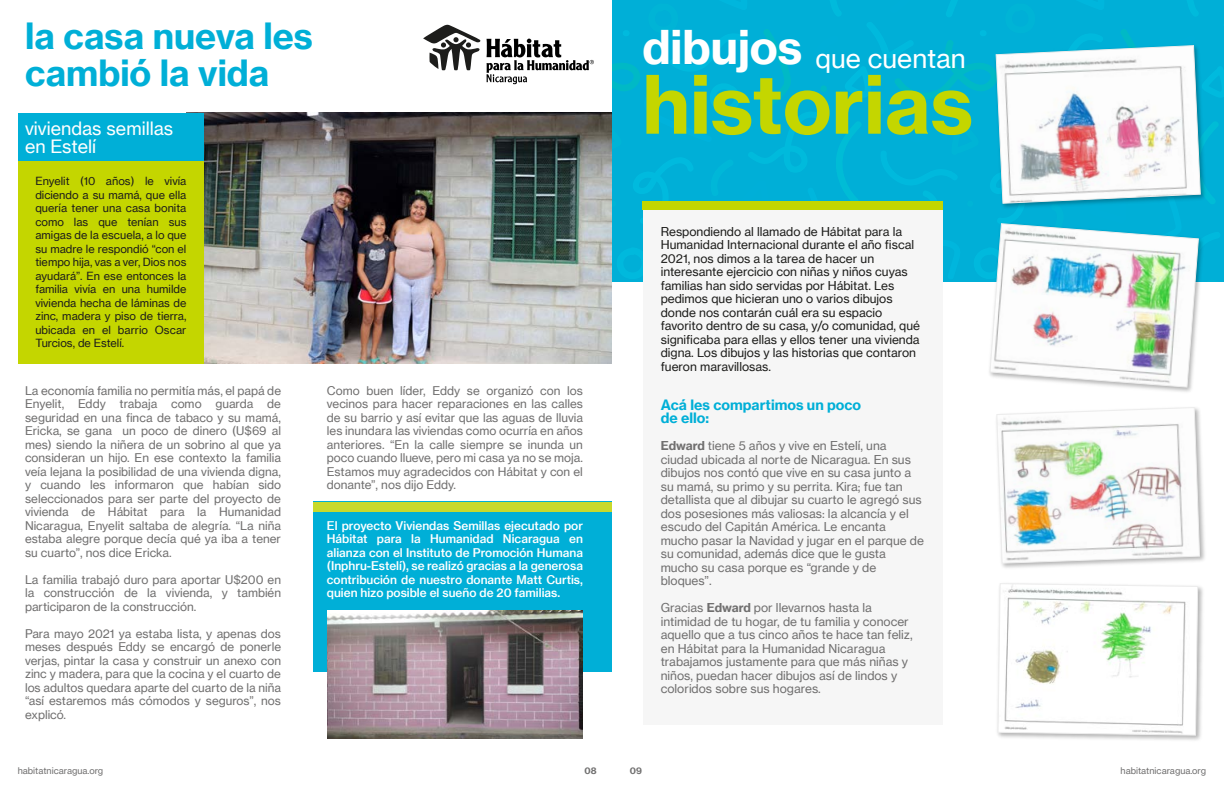
<style>
.page{position:relative;width:1224px;height:792px;background:#fff}
.page>*{position:absolute;margin:0;border:0;box-sizing:border-box;transform-origin:0 0}
.t1{font:79.1px "N Haas Grotesk TX Pro 75 Bd";color:#c4d600}
.t2{font:45.5px "N Haas Grotesk TX Pro 75 Bd";color:#fff}
.t3{font:35.4px/37.5px "N Haas Grotesk TX Pro 75 Bd";color:#00afd7}
.t4{font:26.2px "N Haas Grotesk TX Pro 55 Rg";color:#fff}
.t5{font:18px/18px "N Haas Grotesk TX Pro 55 Rg";color:#fff}
.t6{font:14px/13.5px "N Haas Grotesk TX Pro 75 Bd";color:#00afd7}
.t7{font:12px/13.5px "N Haas Grotesk TX Pro 55 Rg";color:#706f6f}
.t8{font:12px/13.5px "N Haas Grotesk TX Pro 55 Rg";color:#1d1d1b}
.t9{font:11.8px/13.5px "N Haas Grotesk TX Pro 55 Rg";color:#706f6f;text-align:justify}
.t10{font:11.8px/13.5px "N Haas Grotesk TX Pro 65 Md";color:#fff;text-align:justify}
.t11{font:11px/13.5px "N Haas Grotesk TX Pro 55 Rg";color:#1d1d1b;text-align:justify}
.t12{font:9px "N Haas Grotesk TX Pro 55 Rg";color:#706f6f}
.t13{font:9px "N Haas Grotesk TX Pro 75 Bd";color:#706f6f}
.s1{font-family:"N Haas Grotesk TX Pro 75 Bd"}
</style>
<div class="page">
<img style="left:203px;top:113px;width:409px;height:251px">
<div style="left:18px;top:113px;width:185px;height:48px;background:#00afd7"></div>
<div style="left:313px;top:502px;width:299px;height:170px;background:#00afd7"></div>
<div style="left:18px;top:161px;width:185px;height:203px;background:#c4d600"></div>
<img style="left:328px;top:611px;width:254px;height:128px">
<svg style="left:423px;top:24px;width:58px;height:46px"></svg>
<svg style="left:487px;top:39px;width:107px;height:45px"></svg>
<div style="left:313px;top:502px;width:299px;height:9px;background:#c8d92b"></div>
<div style="left:612px;top:0;width:612px;height:281px;background:#00afd7"></div>
<img style="left:992px;top:41px;width:217px;height:171px">
<svg style="left:995px;top:45px;width:206px;height:159px"></svg>
<img style="left:999px;top:587px;width:204px;height:153px">
<svg style="left:997px;top:583px;width:202px;height:153px"></svg>
<img style="left:986px;top:219px;width:221px;height:173px">
<img style="left:989px;top:223px;width:210px;height:165px">
<img style="left:1002px;top:461px;width:203px;height:107px">
<img style="left:996px;top:407px;width:205px;height:157px">
<div style="left:643px;top:201px;width:300px;height:524px;background:#f6f6f6"></div>
<div style="left:642px;top:201px;width:301px;height:8px;background:#c4d600"></div>
<h3 class="t3" style="left:25px;top:17px;width:290px">la casa nueva les cambió la vida</h3>
<h3 class="t5" style="left:25px;top:119px;width:150px">viviendas semillas en Estelí</h3>
<p class="t11" style="left:35px;top:175px;width:153px">Enyelit (10 años) le vivía diciendo a su mamá, que ella quería tener una casa bonita como las que tenían sus amigas de la escuela, a lo que su madre le respondió “con el tiempo hija, vas a ver, Dios nos ayudará”. En ese entonces la familia vivía en una humilde vivienda hecha de láminas de zinc, madera y piso de tierra, ubicada en el barrio Oscar Turcios, de Estelí.</p>
<p class="t9" style="left:25px;top:383px;width:258px">La economía familia no permitía más, el papá de Enyelit, Eddy trabaja como guarda de seguridad en una finca de tabaco y su mamá, Ericka, se gana un poco de dinero (U$69 al mes) siendo la niñera de un sobrino al que ya consideran un hijo. En ese contexto la familia veía lejana la posibilidad de una vivienda digna, y cuando les informaron que habían sido seleccionados para ser parte del proyecto de vivienda de Hábitat para la Humanidad Nicaragua, Enyelit saltaba de alegría. “La niña estaba alegre porque decía qué ya iba a tener su cuarto”, nos dice Ericka.</p>
<p class="t9" style="left:25px;top:572px;width:258px">La familia trabajó duro para aportar U$200 en la construcción de la vivienda, y también participaron de la construcción.</p>
<p class="t9" style="left:25px;top:626px;width:258px">Para mayo 2021 ya estaba lista, y apenas dos meses después Eddy se encargó de ponerle verjas, pintar la casa y construir un anexo con zinc y madera, para que la cocina y el cuarto de los adultos quedara aparte del cuarto de la niña “así estaremos más cómodos y seguros”, nos explicó.</p>
<p class="t9" style="left:327px;top:383px;width:258px">Como buen líder, Eddy se organizó con los vecinos para hacer reparaciones en las calles de su barrio y así evitar que las aguas de lluvia les inundara las viviendas como ocurría en años anteriores. “En la calle siempre se inunda un poco cuando llueve, pero mi casa ya no se moja.<br>Estamos muy agradecidos con Hábitat y con el donante”, nos dijo Eddy.</p>
<p class="t10" style="left:327px;top:518px;width:258px">El proyecto Viviendas Semillas ejecutado por Hábitat para la Humanidad Nicaragua en alianza con el Instituto de Promoción Humana (Inphru-Estelí), se realizó gracias a la generosa contribución de nuestro donante Matt Curtis, quien hizo posible el sueño de 20 familias.</p>
<p class="t12" style="left:18px;top:765px;width:87px">habitatnicaragua.org</p>
<p class="t13" style="left:585px;top:765px;width:14px">08</p>
<h2 class="t2" style="left:642px;top:19px;width:162px">dibujos</h2>
<h1 class="t1" style="left:642px;top:55px;width:332px">historias</h1>
<h3 class="t4" style="left:815px;top:42px;width:152px">que cuentan</h3>
<p class="t8" style="left:661px;top:224px;width:261px">Respondiendo al llamado de Hábitat para la Humanidad Internacional durante el año fiscal 2021, nos dimos a la tarea de hacer un interesante ejercicio con niñas y niños cuyas familias han sido servidas por Hábitat. Les pedimos que hicieran uno o varios dibujos donde nos contarán cuál era su espacio favorito dentro de su casa, y/o comunidad, qué significaba para ellas y ellos tener una vivienda digna. Los dibujos y las historias que contaron fueron maravillosas.</p>
<p class="t6" style="left:661px;top:398px;width:202px">Acá les compartimos un poco de ello:</p>
<p class="t7" style="left:661px;top:439px;width:265px"><span class="s1">Edward</span> tiene 5 años y vive en Estelí, una ciudad ubicada al norte de Nicaragua. En sus dibujos nos contó que vive en su casa junto a su mamá, su primo y su perrita. Kira; fue tan detallista que al dibujar su cuarto le agregó sus dos posesiones más valiosas: la alcancía y el escudo del Capitán América. Le encanta mucho pasar la Navidad y jugar en el parque de su comunidad, además dice que le gusta mucho su casa porque es “grande y de bloques”.</p>
<p class="t7" style="left:661px;top:601px;width:254px">Gracias <span class="s1">Edward</span> por llevarnos hasta la intimidad de tu hogar, de tu familia y conocer aquello que a tus cinco años te hace tan feliz, en Hábitat para la Humanidad Nicaragua trabajamos justamente para que más niñas y niños, puedan hacer dibujos así de lindos y coloridos sobre sus hogares.</p>
<p class="t13" style="left:630px;top:765px;width:14px">09</p>
<p class="t12" style="left:1121px;top:765px;width:87px">habitatnicaragua.org</p>
</div>
